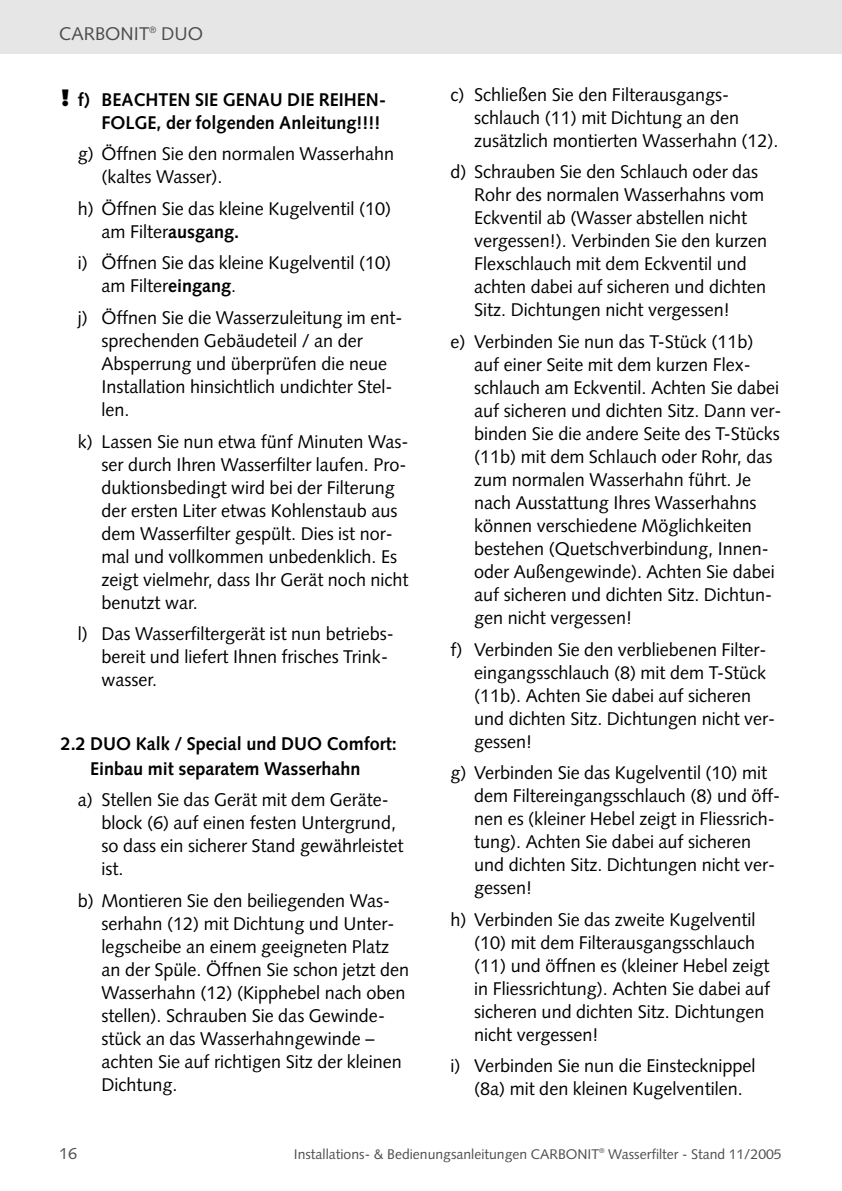
<style>
.page{position:relative;width:842px;height:1191px;background:#fff}
.page>*{position:absolute;margin:0;border:0;box-sizing:border-box;transform-origin:0 0}
.t1{font:18.4px/23px "Syntax";color:#000}
.t2{font:700 18.4px/23px "Syntax";color:#000}
.t3{font:18.4px "Syntax";color:#4d4d4d}
.t4{font:16px "Syntax";color:#4d4d4d}
.t5{font:14px "Syntax";color:#4d4d4d}
.s1{font-family:"Dax";font-weight:900;font-size:24px}
.s2{font-weight:700}
</style>
<div class="page">
<div style="left:0;top:0;width:842px;height:54px;background:#e6e6e6"></div>
<p class="t3" style="left:59px;top:26px;width:145px">CARBONIT<sup>®</sup> DUO</p>
<p class="t2" style="left:101px;top:90px;width:286px;text-indent:-41px"><span class="s1">!</span> f) BEACHTEN SIE GENAU DIE REIHEN-<br>FOLGE, der folgenden Anleitung!!!!</p>
<p class="t1" style="left:101px;top:144px;width:294px;text-indent:-24px">g) Öffnen Sie den normalen Wasserhahn (kaltes Wasser).</p>
<p class="t1" style="left:101px;top:199px;width:291px;text-indent:-24px">h) Öffnen Sie das kleine Kugelventil (10) am Filter<span class="s2">ausgang.</span></p>
<p class="t1" style="left:101px;top:253px;width:291px;text-indent:-24px">i) Öffnen Sie das kleine Kugelventil (10) am Filter<span class="s2">eingang</span>.</p>
<p class="t1" style="left:101px;top:308px;width:303px;text-indent:-24px">j) Öffnen Sie die Wasserzuleitung im ent&shy;sprechenden Gebäudeteil / an der<br>Absperrung und überprüfen die neue<br>Installation hinsichtlich undichter Stel&shy;len.</p>
<p class="t1" style="left:101px;top:431px;width:309px;text-indent:-24px">k) Lassen Sie nun etwa fünf Minuten Was&shy;ser durch Ihren Wasserfilter laufen. Pro&shy;duktionsbedingt wird bei der Filterung der ersten Liter etwas Kohlenstaub aus dem Wasserfilter gespült. Dies ist nor&shy;mal und vollkommen unbedenklich. Es zeigt vielmehr, dass Ihr Gerät noch nicht benutzt war.</p>
<p class="t1" style="left:101px;top:624px;width:294px;text-indent:-24px">l) Das Wasserfiltergerät ist nun betriebs&shy;bereit und liefert Ihnen frisches Trink&shy;wasser.</p>
<p class="t2" style="left:61px;top:733px;width:338px;line-height:24.8px;text-align:center">2.2 DUO Kalk / Special und DUO Comfort:<br>Einbau mit separatem Wasserhahn</p>
<p class="t1" style="left:101px;top:790px;width:303px;text-indent:-24px">a) Stellen Sie das Gerät mit dem Geräte&shy;block (6) auf einen festen Untergrund, so dass ein sicherer Stand gewährleistet ist.</p>
<p class="t1" style="left:101px;top:890px;width:309px;text-indent:-24px">b) Montieren Sie den beiliegenden Was&shy;serhahn (12) mit Dichtung und Unter&shy;legscheibe an einem geeigneten Platz an der Spüle. Öffnen Sie schon jetzt den Wasserhahn (12) (Kipphebel nach oben stellen). Schrauben Sie das Gewinde&shy;stück an das Wasserhahngewinde – achten Sie auf richtigen Sitz der kleinen Dichtung.</p>
<p class="t1" style="left:474px;top:85px;width:306px;text-indent:-24px">c) Schließen Sie den Filterausgangs&shy;schlauch (11) mit Dichtung an den zusätzlich montierten Wasserhahn (12).</p>
<p class="t1" style="left:474px;top:162px;width:294px;text-indent:-24px">d) Schrauben Sie den Schlauch oder das Rohr des normalen Wasserhahns vom Eckventil ab (Wasser abstellen nicht vergessen!). Verbinden Sie den kurzen Flexschlauch mit dem Eckventil und achten dabei auf sicheren und dichten Sitz. Dichtungen nicht vergessen!</p>
<p class="t1" style="left:474px;top:332px;width:309px;text-indent:-24px">e) Verbinden Sie nun das T-Stück (11b) auf einer Seite mit dem kurzen Flex&shy;schlauch am Eckventil. Achten Sie dabei auf sicheren und dichten Sitz. Dann ver&shy;binden Sie die andere Seite des T-Stücks (11b) mit dem Schlauch oder Rohr, das zum normalen Wasserhahn führt. Je nach Ausstattung Ihres Wasserhahns können verschiedene Möglichkeiten bestehen (Quetschverbindung, Innen&shy;oder Außengewinde). Achten Sie dabei auf sicheren und dichten Sitz. Dichtun&shy;gen nicht vergessen!</p>
<p class="t1" style="left:474px;top:639px;width:303px;text-indent:-24px">f) Verbinden Sie den verbliebenen Filter&shy;eingangsschlauch (8) mit dem T-Stück (11b). Achten Sie dabei auf sicheren und dichten Sitz. Dichtungen nicht ver&shy;gessen!</p>
<p class="t1" style="left:474px;top:763px;width:308px;text-indent:-24px">g) Verbinden Sie das Kugelventil (10) mit dem Filtereingangsschlauch (8) und öff&shy;nen es (kleiner Hebel zeigt in Fliessrich&shy;tung). Achten Sie dabei auf sicheren und dichten Sitz. Dichtungen nicht ver&shy;gessen!</p>
<p class="t1" style="left:474px;top:909px;width:298px;text-indent:-24px">h) Verbinden Sie das zweite Kugelventil (10) mit dem Filterausgangsschlauch (11) und öffnen es (kleiner Hebel zeigt in Fliessrichtung). Achten Sie dabei auf sicheren und dichten Sitz. Dichtungen nicht vergessen!</p>
<p class="t1" style="left:450px;top:1056px;width:307px;text-align:center">i) Verbinden Sie nun die Einstecknippel (8a) mit den kleinen Kugelventilen.</p>
<p class="t4" style="left:59px;top:1146px;width:19px">16</p>
<p class="t5" style="left:294px;top:1148px;width:489px">Installations- &amp; Bedienungsanleitungen CARBONIT<sup>®</sup> Wasserfilter - Stand 11/2005</p>
</div>
